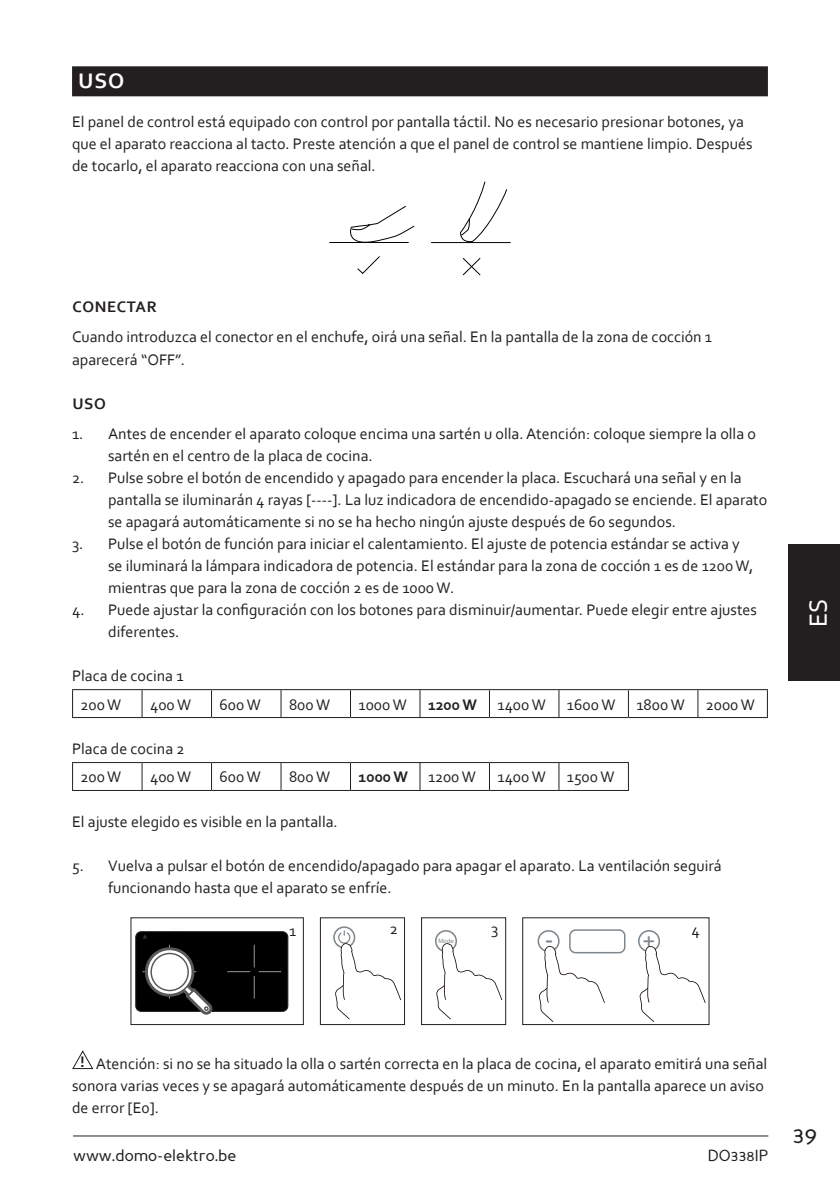
<style>
.page{position:relative;width:840px;height:1191px;background:#fff}
.page>*{position:absolute;margin:0;border:0;box-sizing:border-box;transform-origin:0 0}
.t1{font:26px "Corbel";color:#fff}
.t2{font:24px "Perspective Sans";color:#231f20}
.t3{font:700 22px "Corbel";color:#fff}
.t4{font:22px "Arial";color:#80878c}
.t5{font:16px/22px "Corbel";color:#231f20}
.t6{font:16px "Perspective Sans";color:#231f20}
.t7{font:700 16px "Corbel";letter-spacing:.04em;color:#231f20}
.t8{font:6px "Arial";color:#80878c}
.s1{font-weight:400}
.s2{font-weight:700}
</style>
<div class="page">
<hr style="left:73px;top:1135px;width:694px;height:1px;background:#231f20">
<div style="left:788px;top:544px;width:51px;height:136px;background:#231f20"></div>
<div style="left:72px;top:66px;width:695px;height:30px;background:#231f20"></div>
<svg style="left:329px;top:181px;width:182px;height:63px"></svg>
<svg style="left:357px;top:256px;width:123px;height:19px"></svg>
<hr style="left:72px;top:689px;width:70px;height:1px;background:#231f20">
<svg style="left:72px;top:690px;width:1px;height:27px"></svg>
<hr style="left:142px;top:689px;width:69px;height:1px;background:#231f20">
<svg style="left:141px;top:690px;width:1px;height:27px"></svg>
<hr style="left:211px;top:689px;width:70px;height:1px;background:#231f20">
<svg style="left:211px;top:690px;width:1px;height:27px"></svg>
<hr style="left:281px;top:689px;width:69px;height:1px;background:#231f20">
<svg style="left:280px;top:690px;width:1px;height:27px"></svg>
<hr style="left:350px;top:689px;width:70px;height:1px;background:#231f20">
<svg style="left:350px;top:690px;width:1px;height:27px"></svg>
<hr style="left:420px;top:689px;width:69px;height:1px;background:#231f20">
<svg style="left:419px;top:690px;width:1px;height:27px"></svg>
<hr style="left:489px;top:689px;width:69px;height:1px;background:#231f20">
<hr style="left:558px;top:689px;width:70px;height:1px;background:#231f20">
<svg style="left:558px;top:690px;width:1px;height:27px"></svg>
<hr style="left:628px;top:689px;width:69px;height:1px;background:#231f20">
<svg style="left:627px;top:690px;width:1px;height:27px"></svg>
<hr style="left:697px;top:689px;width:70px;height:1px;background:#231f20">
<svg style="left:697px;top:690px;width:1px;height:27px"></svg>
<svg style="left:766px;top:690px;width:1px;height:27px"></svg>
<hr style="left:72px;top:717px;width:70px;height:1px;background:#231f20">
<hr style="left:142px;top:717px;width:69px;height:1px;background:#231f20">
<hr style="left:211px;top:717px;width:70px;height:1px;background:#231f20">
<hr style="left:281px;top:717px;width:69px;height:1px;background:#231f20">
<hr style="left:350px;top:717px;width:70px;height:1px;background:#231f20">
<hr style="left:420px;top:717px;width:69px;height:1px;background:#231f20">
<hr style="left:489px;top:717px;width:69px;height:1px;background:#231f20">
<hr style="left:558px;top:717px;width:70px;height:1px;background:#231f20">
<hr style="left:628px;top:717px;width:69px;height:1px;background:#231f20">
<hr style="left:697px;top:717px;width:70px;height:1px;background:#231f20">
<hr style="left:72px;top:762px;width:70px;height:1px;background:#231f20">
<svg style="left:72px;top:763px;width:1px;height:27px"></svg>
<hr style="left:142px;top:762px;width:69px;height:1px;background:#231f20">
<svg style="left:141px;top:763px;width:1px;height:27px"></svg>
<hr style="left:211px;top:762px;width:70px;height:1px;background:#231f20">
<svg style="left:211px;top:763px;width:1px;height:27px"></svg>
<hr style="left:281px;top:762px;width:69px;height:1px;background:#231f20">
<svg style="left:280px;top:763px;width:1px;height:27px"></svg>
<hr style="left:350px;top:762px;width:70px;height:1px;background:#231f20">
<svg style="left:350px;top:763px;width:1px;height:27px"></svg>
<hr style="left:420px;top:762px;width:69px;height:1px;background:#231f20">
<svg style="left:419px;top:763px;width:1px;height:27px"></svg>
<hr style="left:489px;top:762px;width:69px;height:1px;background:#231f20">
<hr style="left:558px;top:762px;width:70px;height:1px;background:#231f20">
<svg style="left:558px;top:763px;width:1px;height:27px"></svg>
<svg style="left:627px;top:763px;width:1px;height:27px"></svg>
<hr style="left:72px;top:790px;width:70px;height:1px;background:#231f20">
<hr style="left:142px;top:790px;width:69px;height:1px;background:#231f20">
<hr style="left:211px;top:790px;width:70px;height:1px;background:#231f20">
<hr style="left:281px;top:790px;width:69px;height:1px;background:#231f20">
<hr style="left:350px;top:790px;width:70px;height:1px;background:#231f20">
<hr style="left:420px;top:790px;width:69px;height:1px;background:#231f20">
<hr style="left:489px;top:790px;width:69px;height:1px;background:#231f20">
<hr style="left:558px;top:790px;width:70px;height:1px;background:#231f20">
<div style="left:136px;top:931px;width:152px;height:80px;background:#000;border-radius:5px"></div>
<div style="left:136px;top:931px;width:152px;height:80px;border:1px solid #231f20;border-radius:5px"></div>
<hr style="left:142px;top:971px;width:54px;height:1px;background:#919b9f">
<hr style="left:169px;top:944px;width:1px;height:54px;background:#919b9f">
<hr style="left:227px;top:971px;width:54px;height:1px;background:#919b9f">
<hr style="left:254px;top:944px;width:1px;height:54px;background:#919b9f">
<div style="left:250px;top:967px;width:8px;height:9px;background:#000;border-radius:50%"></div>
<div style="left:130px;top:917px;width:174px;height:108px;border:1px solid #231f20"></div>
<svg style="left:145px;top:947px;width:68px;height:67px"></svg>
<div style="left:320px;top:917px;width:85px;height:108px;border:1px solid #231f20"></div>
<svg style="left:333px;top:926px;width:68px;height:93px"></svg>
<div style="left:421px;top:917px;width:85px;height:108px;border:1px solid #231f20"></div>
<svg style="left:435px;top:930px;width:67px;height:89px"></svg>
<div style="left:522px;top:917px;width:187px;height:108px;border:1px solid #231f20"></div>
<svg style="left:638px;top:930px;width:67px;height:92px"></svg>
<svg style="left:537px;top:930px;width:67px;height:92px"></svg>
<div style="left:569px;top:929px;width:56px;height:24px;border:2px solid #80878c;border-radius:6px"></div>
<svg style="left:72px;top:1050px;width:22px;height:19px"></svg>
<h3 class="t3" style="left:78px;top:67px;width:47px">USO</h3>
<p class="t5" style="left:72px;top:111px;width:681px">El panel de control está equipado con control por pantalla táctil. No es necesario presionar botones, ya que el aparato reacciona al tacto. Preste atención a que el panel de control se mantiene limpio. Después de tocarlo, el aparato reacciona con una señal.</p>
<p class="t7" style="left:72px;top:297px;width:86px">CONECTAR</p>
<p class="t5" style="left:72px;top:326px;width:641px">Cuando introduzca el conector en el enchufe, oirá una señal. En la pantalla de la zona de cocción 1 aparecerá “OFF”.</p>
<p class="t7" style="left:72px;top:393px;width:35px">USO</p>
<p class="t5" style="left:108px;top:422px;width:649px;text-indent:-36px">1. Antes de encender el aparato coloque encima una sartén u olla. Atención: coloque siempre la olla o sartén en el centro de la placa de cocina.</p>
<p class="t5" style="left:108px;top:466px;width:660px;text-indent:-36px">2. Pulse sobre el botón de encendido y apagado para encender la placa. Escuchará una señal y en la pantalla se iluminarán 4 rayas [----]. La luz indicadora de encendido-apagado se enciende. El aparato se apagará automáticamente si no se ha hecho ningún ajuste después de 60 segundos.</p>
<p class="t5" style="left:108px;top:532px;width:646px;text-indent:-36px">3. Pulse el botón de función para iniciar el calentamiento. El ajuste de potencia estándar se activa y se iluminará la lámpara indicadora de potencia. El estándar para la zona de cocción 1 es de 1200 W, mientras que para la zona de cocción 2 es de 1000 W.</p>
<p class="t5" style="left:108px;top:598px;width:650px;text-indent:-36px">4. Puede ajustar la configuración con los botones para disminuir/aumentar. Puede elegir entre ajustes diferentes.</p>
<p class="t5" style="left:80px;top:661px;width:104px;line-height:28.4px;text-indent:-9px">Placa de cocina 1<br>200 W</p>
<p class="t5" style="left:150px;top:693px;width:43px">400 W</p>
<p class="t5" style="left:219px;top:693px;width:43px">600 W</p>
<p class="t5" style="left:289px;top:693px;width:43px">800 W</p>
<p class="t5" style="left:358px;top:693px;width:50px">1000 W</p>
<p class="t7" style="left:428px;top:694px;width:51px">1200 W</p>
<p class="t5" style="left:497px;top:693px;width:50px">1400 W</p>
<p class="t5" style="left:566px;top:693px;width:50px">1600 W</p>
<p class="t5" style="left:636px;top:693px;width:50px">1800 W</p>
<p class="t5" style="left:705px;top:693px;width:50px">2000 W</p>
<p class="t5" style="left:80px;top:734px;width:105px;line-height:28.4px;text-indent:-8px">Placa de cocina 2<br>200 W</p>
<p class="t5" style="left:150px;top:765px;width:43px">400 W</p>
<p class="t5" style="left:219px;top:765px;width:43px">600 W</p>
<p class="t5" style="left:289px;top:765px;width:43px">800 W</p>
<p class="t7" style="left:358px;top:767px;width:119px">1000 W <span class="s1">1200 W</span></p>
<p class="t5" style="left:497px;top:765px;width:50px">1400 W</p>
<p class="t5" style="left:566px;top:765px;width:49px">1500 W</p>
<p class="t5" style="left:72px;top:810px;width:267px">El ajuste elegido es visible en la pantalla.</p>
<p class="t5" style="left:108px;top:854px;width:614px;text-indent:-36px">5. Vuelva a pulsar el botón de encendido/apagado para apagar el aparato. La ventilación seguirá funcionando hasta que el aparato se enfríe.</p>
<p class="t5" style="left:289px;top:919px;width:9px">1</p>
<p class="t5" style="left:390px;top:917px;width:10px">2</p>
<p class="t8" style="left:438px;top:936px;width:17px">Mode</p>
<p class="t5" style="left:491px;top:917px;width:9px">3</p>
<p class="t5" style="left:691px;top:917px;width:10px">4</p>
<h3 class="t4" style="left:545px;top:924px;width:9px">-</h3>
<h3 class="t4" style="left:642px;top:925px;width:14px">+</h3>
<h1 class="t1" style="left:801px;top:627px;width:30px;rotate:-90deg">ES</h1>
<p class="t5" style="left:72px;top:1052px;width:696px;text-indent:8px"><span class="s2">!</span> Atención: si no se ha situado la olla o sartén correcta en la placa de cocina, el aparato emitirá una señal sonora varias veces y se apagará automáticamente después de un minuto. En la pantalla aparece un aviso de error [E0].</p>
<p class="t6" style="left:73px;top:1146px;width:165px">www.domo-elektro.be</p>
<p class="t6" style="left:707px;top:1146px;width:62px">DO338IP</p>
<h2 class="t2" style="left:792px;top:1120px;width:26px">39</h2>
</div>
